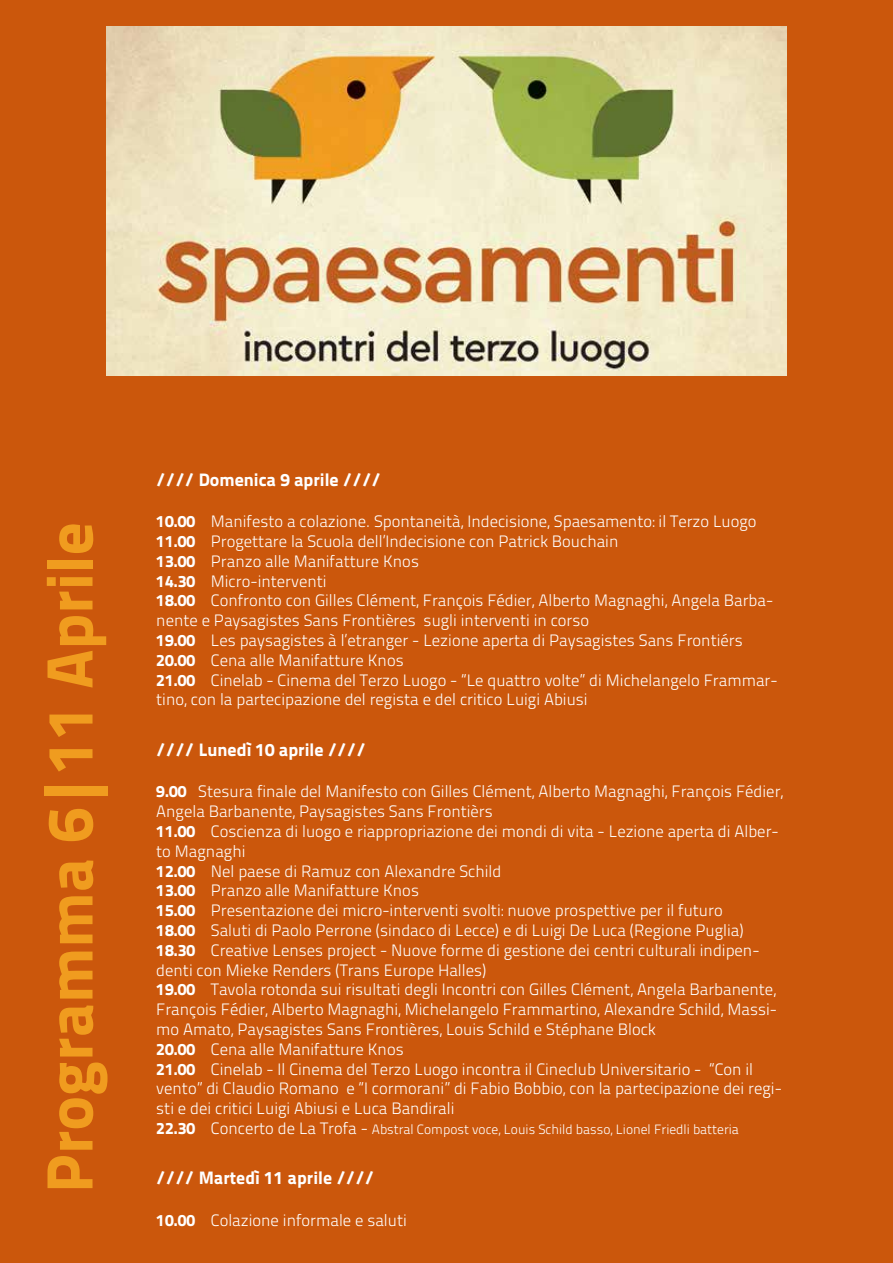
<style>
.page{position:relative;width:893px;height:1263px;background:#cb570c}
.page>*{position:absolute;margin:0;border:0;box-sizing:border-box;transform-origin:0 0}
.t1{font:65.25px "Titillium Text 25 L 999 wt";color:#f09c1f}
.t2{font:18px "Titillium Text 25 L 999 wt";color:#fff}
.t3{font:18px "Titillium Maps 29 L 999 wt";color:#fff}
.t4{font:16.5px/19.8px "Titillium Text 25 L 250 wt";color:#fff}
.t5{font:13.5px "Titillium Text 25 L 250 wt";color:#fff}
.s1{font-family:"Titillium Text 25 L 999 wt"}
.s2{font-family:"Titillium Text 25 L 999 wt";font-size:16.5px}
.s3{font-size:16.5px}
.s4{font-family:"Titillium Maps 29 L 999 wt"}
</style>
<div class="page">
<img style="left:106px;top:26px;width:680px;height:350px">
<h1 class="t1" style="left:18px;top:1193px;width:672px;rotate:-90deg">Programma 6|11 Aprile</h1>
<p class="t2" style="left:156px;top:465px;width:226px">//// Domenica 9 aprile ////</p>
<p class="t4" style="left:156px;top:511px;width:623px"><span class="s1">10.00</span> Manifesto a colazione. Spontaneità, Indecisione, Spaesamento: il Terzo Luogo <span class="s1">11.00</span> Progettare la Scuola dell’Indecisione con Patrick Bouchain<br><span class="s1">13.00</span> Pranzo alle Manifatture Knos<br><span class="s1">14.30</span> Micro-interventi<br><span class="s1">18.00</span> Confronto con Gilles Clément, François Fédier, Alberto Magnaghi, Angela Barba&shy;nente e Paysagistes Sans Frontières sugli interventi in corso<br><span class="s1">19.00</span> Les paysagistes à l’etranger - Lezione aperta di Paysagistes Sans Frontiérs <span class="s1">20.00</span> Cena alle Manifatture Knos<br><span class="s1">21.00</span> Cinelab - Cinema del Terzo Luogo - “Le quattro volte” di Michelangelo Frammar&shy;tino, con la partecipazione del regista e del critico Luigi Abiusi</p>
<p class="t2" style="left:156px;top:735px;width:211px">//// Lunedì 10 aprile ////</p>
<p class="t4" style="left:156px;top:781px;width:629px"><span class="s1">9.00</span> Stesura finale del Manifesto con Gilles Clément, Alberto Magnaghi, François Fédier, Angela Barbanente, Paysagistes Sans Frontièrs<br><span class="s1">11.00</span> Coscienza di luogo e riappropriazione dei mondi di vita - Lezione aperta di Alber&shy;to Magnaghi<br><span class="s1">12.00</span> Nel paese di Ramuz con Alexandre Schild<br><span class="s1">13.00</span> Pranzo alle Manifatture Knos<br><span class="s1">15.00</span> Presentazione dei micro-interventi svolti: nuove prospettive per il futuro<br><span class="s1">18.00</span> Saluti di Paolo Perrone (sindaco di Lecce) e di Luigi De Luca (Regione Puglia)<br><span class="s1">18.30</span> Creative Lenses project - Nuove forme di gestione dei centri culturali indipen&shy;denti con Mieke Renders (Trans Europe Halles)<br><span class="s1">19.00</span> Tavola rotonda sui risultati degli Incontri con Gilles Clément, Angela Barbanente, François Fédier, Alberto Magnaghi, Michelangelo Frammartino, Alexandre Schild, Massi&shy;mo Amato, Paysagistes Sans Frontières, Louis Schild e Stéphane Block<br><span class="s1">20.00</span> Cena alle Manifatture Knos<br><span class="s1">21.00</span> Cinelab - Il Cinema del Terzo Luogo incontra il Cineclub Universitario - “Con il vento” di Claudio Romano e “I cormorani” di Fabio Bobbio, con la partecipazione dei regi&shy;sti e dei critici Luigi Abiusi e Luca Bandirali</p>
<p class="t5" style="left:156px;top:1119px;width:584px"><span class="s2">22.30</span> <span class="s3">Concerto de La Trofa -</span> Abstral Compost voce, Louis Schild basso, Lionel Friedli batteria</p>
<p class="t3" style="left:156px;top:1164px;width:220px">//// Martedì 11 aprile ////</p>
<p class="t4" style="left:156px;top:1209px;width:252px"><span class="s4">10.00</span> Colazione informale e saluti</p>
</div>
